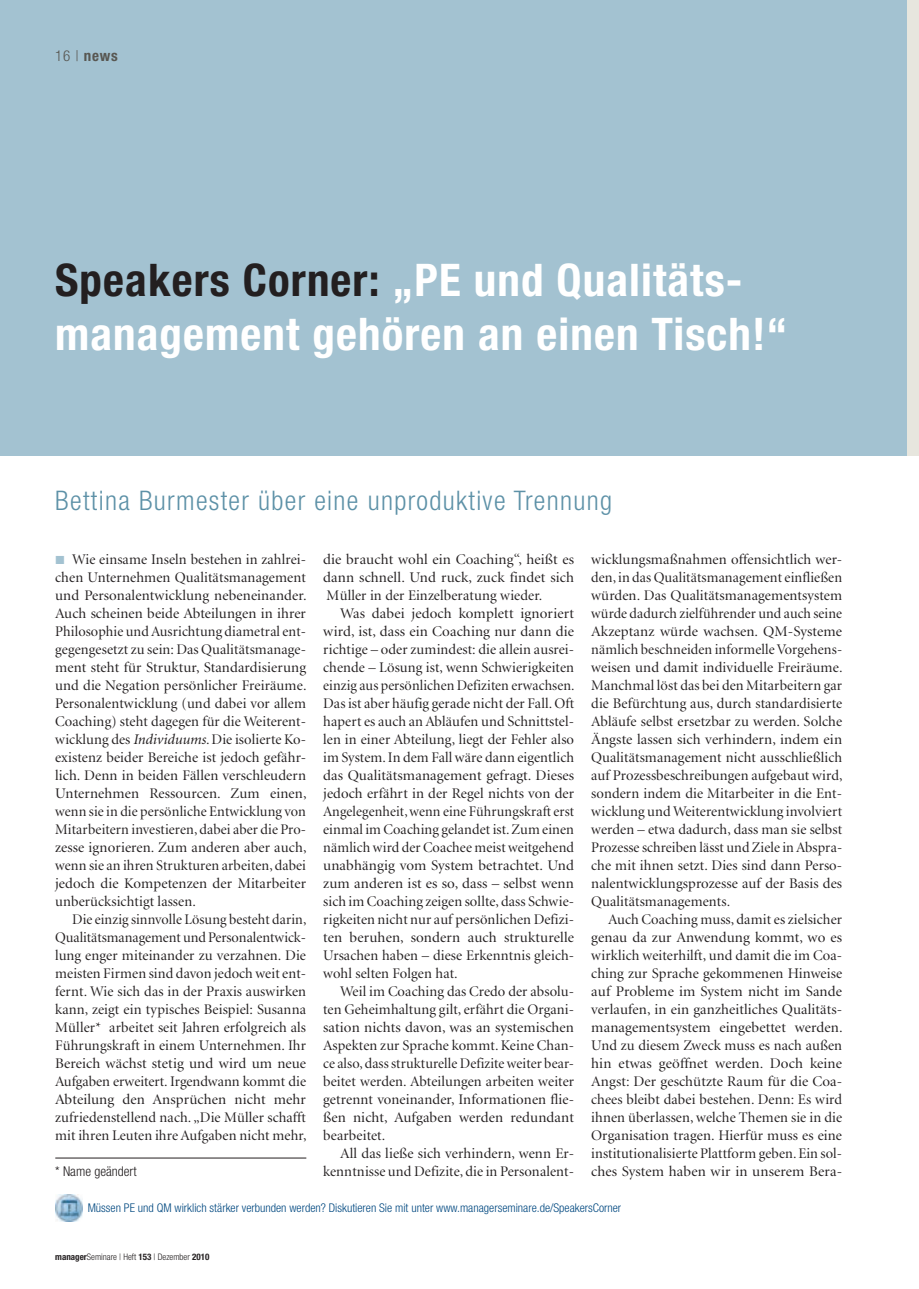
<style>
.page{position:relative;width:919px;height:1289px;background:#fff}
.page>*{position:absolute;margin:0;border:0;box-sizing:border-box;transform-origin:0 0}
.t1{font:700 condensed 45px/54px "Helvetica Neue LT";letter-spacing:.025em;color:#fff}
.t2{font:300 condensed 27px "Helvetica Neue LT";letter-spacing:.05em;color:#5d91a7}
.t3{font:700 condensed 15px "Helvetica Neue LT";color:#585752}
.t4{font:14.7px/18px "Minion Display";letter-spacing:.01em;color:#231f20;text-align:justify}
.t5{font:300 condensed 13.5px "Helvetica Neue LT";color:#231f20}
.t6{font:300 condensed 12px "Helvetica Neue LT";color:#004880}
.t7{font:300 condensed 9px "Helvetica Neue LT";color:#231f20}
.s1{font-weight:300}
.s2{color:#231f20}
.s3{font-family:"Minion";font-style:italic}
.s4{font-weight:700}
</style>
<div class="page">
<div style="left:906px;top:0;width:12px;height:456px;background:#e7e6de"></div>
<div style="left:0;top:0;width:906px;height:456px;background:#a3c2d1"></div>
<img style="left:55px;top:1194px;width:27px;height:27px">
<hr style="left:55px;top:1157px;width:251px;height:1px;background:#231f20">
<p class="t3" style="left:55px;top:46px;width:64px"><span class="s1">16 |</span> news</p>
<h1 class="t1" style="left:55px;top:253px;width:733px"><span class="s2">Speakers Corner:</span> „PE und Qualitäts&shy;management gehören an einen Tisch!“</h1>
<h2 class="t2" style="left:55px;top:485px;width:558px">Bettina Burmester über eine unproduktive Trennung</h2>
<p class="t4" style="left:55px;top:551px;width:253px;text-indent:17px">Wie einsame Inseln bestehen in zahlrei&shy;chen Unternehmen Qualitätsmanagement und Personalentwicklung nebeneinander.<br>Auch scheinen beide Abteilungen in ihrer Philosophie und Ausrichtung diametral ent&shy;gegengesetzt zu sein: Das Qualitätsmanage&shy;ment steht für Struktur, Standardisierung und die Negation persönlicher Freiräume.<br>Personalentwicklung (und dabei vor allem Coaching) steht dagegen für die Weiterent&shy;wicklung des <span class="s3">Individuums</span>. Die isolierte Ko&shy;existenz beider Bereiche ist jedoch gefähr&shy;lich. Denn in beiden Fällen verschleudern Unternehmen Ressourcen. Zum einen, wenn sie in die persönliche Entwicklung von Mitarbeitern investieren, dabei aber die Pro&shy;zesse ignorieren. Zum anderen aber auch, wenn sie an ihren Strukturen arbeiten, dabei jedoch die Kompetenzen der Mitarbeiter unberücksichtigt lassen.</p>
<p class="t4" style="left:55px;top:911px;width:253px;text-indent:17px">Die einzig sinnvolle Lösung besteht darin, Qualitätsmanagement und Personalentwick&shy;lung enger miteinander zu verzahnen. Die meisten Firmen sind davon jedoch weit ent&shy;fernt. Wie sich das in der Praxis auswirken kann, zeigt ein typisches Beispiel: Susanna Müller* arbeitet seit Jahren erfolgreich als Führungskraft in einem Unternehmen. Ihr Bereich wächst stetig und wird um neue Aufgaben erweitert. Irgendwann kommt die Abteilung den Ansprüchen nicht mehr zufriedenstellend nach. „Die Müller schafft mit ihren Leuten ihre Aufgaben nicht mehr,</p>
<p class="t4" style="left:323px;top:551px;width:252px">die braucht wohl ein Coaching“, heißt es dann schnell. Und ruck, zuck findet sich Müller in der Einzelberatung wieder.</p>
<p class="t4" style="left:323px;top:605px;width:253px;text-indent:17px">Was dabei jedoch komplett ignoriert wird, ist, dass ein Coaching nur dann die richtige – oder zumindest: die allein ausrei&shy;chende – Lösung ist, wenn Schwierigkeiten einzig aus persönlichen Defiziten erwachsen.<br>Das ist aber häufig gerade nicht der Fall. Oft hapert es auch an Abläufen und Schnittstel&shy;len in einer Abteilung, liegt der Fehler also im System. In dem Fall wäre dann eigentlich das Qualitätsmanagement gefragt. Dieses jedoch erfährt in der Regel nichts von der Angelegenheit, wenn eine Führungskraft erst einmal im Coaching gelandet ist. Zum einen nämlich wird der Coachee meist weitgehend unabhängig vom System betrachtet. Und zum anderen ist es so, dass – selbst wenn sich im Coaching zeigen sollte, dass Schwie&shy;rigkeiten nicht nur auf persönlichen Defizi&shy;ten beruhen, sondern auch strukturelle Ursachen haben – diese Erkenntnis gleich&shy;wohl selten Folgen hat.</p>
<p class="t4" style="left:323px;top:983px;width:252px;text-indent:17px">Weil im Coaching das Credo der absolu&shy;ten Geheimhaltung gilt, erfährt die Organi&shy;sation nichts davon, was an systemischen Aspekten zur Sprache kommt. Keine Chan&shy;ce also, dass strukturelle Defizite weiter bear&shy;beitet werden. Abteilungen arbeiten weiter getrennt voneinander, Informationen flie&shy;ßen nicht, Aufgaben werden redundant bearbeitet.</p>
<p class="t4" style="left:323px;top:1145px;width:252px;text-align:right">All das ließe sich verhindern, wenn Er&shy;kenntnisse und Defizite, die in Personalent-</p>
<p class="t4" style="left:591px;top:551px;width:253px">wicklungsmaßnahmen offensichtlich wer&shy;den, in das Qualitätsmanagement einfließen würden. Das Qualitätsmanagementsystem würde dadurch zielführender und auch seine Akzeptanz würde wachsen. QM-Systeme nämlich beschneiden informelle Vorgehens&shy;weisen und damit individuelle Freiräume.<br>Manchmal löst das bei den Mitarbeitern gar die Befürchtung aus, durch standardisierte Abläufe selbst ersetzbar zu werden. Solche Ängste lassen sich verhindern, indem ein Qualitätsmanagement nicht ausschließlich auf Prozessbeschreibungen aufgebaut wird, sondern indem die Mitarbeiter in die Ent&shy;wicklung und Weiterentwicklung involviert werden – etwa dadurch, dass man sie selbst Prozesse schreiben lässt und Ziele in Abspra&shy;che mit ihnen setzt. Dies sind dann Perso&shy;nalentwicklungsprozesse auf der Basis des Qualitätsmanagements.</p>
<p class="t4" style="left:591px;top:911px;width:253px;text-indent:17px">Auch Coaching muss, damit es zielsicher genau da zur Anwendung kommt, wo es wirklich weiterhilft, und damit die im Coa&shy;ching zur Sprache gekommenen Hinweise auf Probleme im System nicht im Sande verlaufen, in ein ganzheitliches Qualitäts&shy;managementsystem eingebettet werden.<br>Und zu diesem Zweck muss es nach außen hin etwas geöffnet werden. Doch keine Angst: Der geschützte Raum für die Coa&shy;chees bleibt dabei bestehen. Denn: Es wird ihnen überlassen, welche Themen sie in die Organisation tragen. Hierfür muss es eine institutionalisierte Plattform geben. Ein sol&shy;ches System haben wir in unserem Bera-</p>
<p class="t6" style="left:88px;top:1201px;width:535px">Müssen PE und QM wirklich stärker verbunden werden? Diskutieren Sie mit unter www.managerseminare.de/SpeakersCorner</p>
<p class="t5" style="left:55px;top:1163px;width:83px">* Name geändert</p>
<p class="t7" style="left:55px;top:1251px;width:156px"><span class="s4">manager</span>Seminare | Heft <span class="s4">153</span> | Dezember <span class="s4">2010</span></p>
</div>
